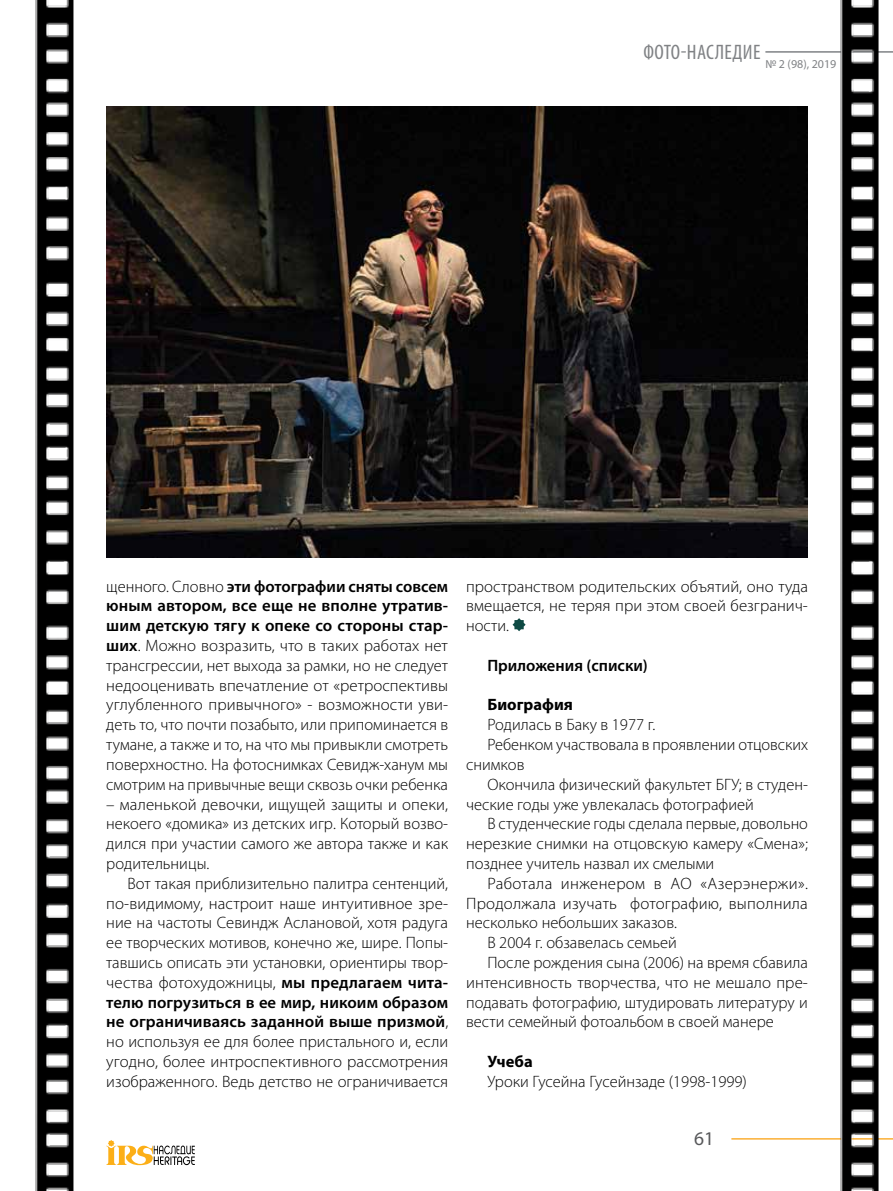
<style>
.page{position:relative;width:893px;height:1191px;background:#fff}
.page>*{position:absolute;margin:0;border:0;box-sizing:border-box;transform-origin:0 0}
.t1{font:condensed 21px "Myriad Pro";letter-spacing:.02em;color:#808285}
.t2{font:19.5px "Myriad Pro";color:#58595b}
.t3{font:300 16.5px/19.8px "Myriad Pro";color:#000;text-align:justify}
.t4{font:300 16.5px "Myriad Pro";letter-spacing:.02em;color:#000}
.t5{font:600 16.5px "Myriad Pro";color:#000}
.t6{font:700 16.5px "Myriad Pro";color:#000}
.t7{font:12px "Myriad Pro";color:#808285}
.s1{font-weight:600}
</style>
<div class="page">
<hr style="left:765px;top:51px;width:128px;height:2px;background:#808285">
<hr style="left:731px;top:1138px;width:162px;height:1px;background:#fbaf34">
<svg style="left:106px;top:1140px;width:89px;height:25px"></svg>
<img style="left:821px;top:0;width:72px;height:1191px">
<img style="left:35px;top:0;width:39px;height:1191px">
<svg style="left:512px;top:618px;width:14px;height:13px"></svg>
<img style="left:106px;top:106px;width:702px;height:451px">
<p class="t1" style="left:643px;top:39px;width:119px">ФОТО-НАСЛЕДИЕ</p>
<p class="t7" style="left:765px;top:56px;width:73px">№ 2 (98), 2019</p>
<p class="t3" style="left:106px;top:576px;width:343px">щенного. Словно <span class="s1">эти фотографии сняты совсем юным автором, все еще не вполне утратив&shy;шим детскую тягу к опеке со стороны стар&shy;ших</span>. Можно возразить, что в таких работах нет трансгрессии, нет выхода за рамки, но не следует недооценивать впечатление от «ретроспективы углубленного привычного» - возможности уви&shy;деть то, что почти позабыто, или припоминается в тумане, а также и то, на что мы привыкли смотреть поверхностно. На фотоснимках Севидж-ханум мы смотрим на привычные вещи сквозь очки ребенка</p>
<p class="t3" style="left:106px;top:794px;width:343px">– маленькой девочки, ищущей защиты и опеки, некоего «домика» из детских игр. Который возво&shy;дился при участии самого же автора также и как родительницы.</p>
<p class="t3" style="left:106px;top:873px;width:343px;text-indent:21px">Вот такая приблизительно палитра сентенций, по-видимому, настроит наше интуитивное зре&shy;ние на частоты Севиндж Аслановой, хотя радуга ее творческих мотивов, конечно же, шире. Попы&shy;тавшись описать эти установки, ориентиры твор&shy;чества фотохудожницы, <span class="s1">мы предлагаем чита&shy;телю погрузиться в ее мир, никоим образом не ограничиваясь заданной выше призмой</span>, но используя ее для более пристального и, если угодно, более интроспективного рассмотрения изображенного. Ведь детство не ограничивается</p>
<p class="t3" style="left:466px;top:576px;width:343px">пространством родительских объятий, оно туда вмещается, не теряя при этом своей безгранич&shy;ности.</p>
<p class="t5" style="left:487px;top:655px;width:162px">Приложения (списки)</p>
<p class="t6" style="left:487px;top:694px;width:87px">Биография</p>
<p class="t3" style="left:487px;top:714px;width:169px">Родилась в Баку в 1977 г.</p>
<p class="t3" style="left:487px;top:734px;width:322px">Ребенком участвовала в проявлении отцовских</p>
<p class="t3" style="left:466px;top:754px;width:60px">снимков</p>
<p class="t3" style="left:487px;top:774px;width:322px">Окончила физический факультет БГУ; в студен-</p>
<p class="t3" style="left:466px;top:794px;width:289px">ческие годы уже увлекалась фотографией</p>
<p class="t3" style="left:487px;top:813px;width:322px">В студенческие годы сделала первые, довольно</p>
<p class="t3" style="left:466px;top:833px;width:343px">нерезкие снимки на отцовскую камеру «Смена»;</p>
<p class="t3" style="left:466px;top:853px;width:250px">позднее учитель назвал их смелыми</p>
<p class="t4" style="left:487px;top:873px;width:322px">Работала инженером в АО «Азерэнержи».</p>
<p class="t3" style="left:466px;top:893px;width:343px">Продолжала изучать фотографию, выполнила</p>
<p class="t3" style="left:466px;top:912px;width:212px">несколько небольших заказов.</p>
<p class="t3" style="left:487px;top:932px;width:191px">В 2004 г. обзавелась семьей</p>
<p class="t3" style="left:487px;top:952px;width:322px">После рождения сына (2006) на время сбавила</p>
<p class="t3" style="left:466px;top:972px;width:343px">интенсивность творчества, что не мешало пре-</p>
<p class="t3" style="left:466px;top:992px;width:343px">подавать фотографию, штудировать литературу и</p>
<p class="t3" style="left:466px;top:1011px;width:309px">вести семейный фотоальбом в своей манере</p>
<p class="t6" style="left:487px;top:1050px;width:47px">Учеба</p>
<p class="t3" style="left:487px;top:1071px;width:261px">Уроки Гусейна Гусейнзаде (1998-1999)</p>
<p class="t2" style="left:694px;top:1126px;width:22px">61</p>
</div>
